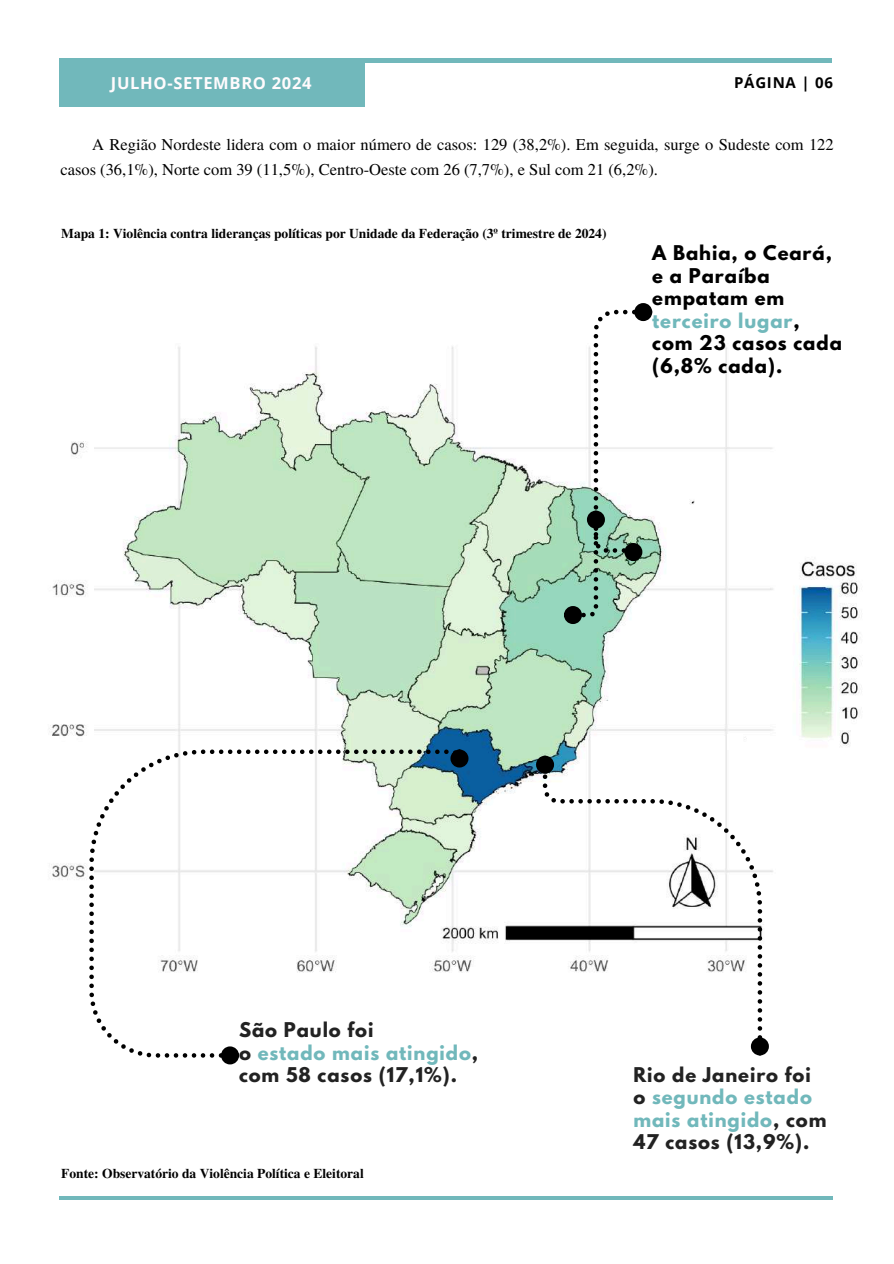
<style>
.page{position:relative;width:894px;height:1264px;background:#fff}
.page>*{position:absolute;margin:0;border:0;box-sizing:border-box;transform-origin:0 0}
.t1{font:700 18px/22.5px "League Spartan";letter-spacing:.05em;color:#222}
.t2{font:700 18px/22.5px "League Spartan";letter-spacing:.05em;color:#000}
.t3{font:16.5px/24.8px "Te X Gyre Termes";color:#000}
.t4{font:700 16.5px "Open Sans";letter-spacing:.04em;color:#fffbfd}
.t5{font:700 15px "Open Sans";letter-spacing:.05em;color:#000}
.t6{font:700 13.5px "Te X Gyre Termes";color:#000}
.s1{color:#71b8bb}
</style>
<div class="page">
<hr style="left:60px;top:59px;width:771px;height:3px;background:#71b8bb">
<div style="left:60px;top:59px;width:304px;height:47px;background:#71b8bb"></div>
<hr style="left:60px;top:1196px;width:772px;height:3px;background:#71b8bb">
<img style="left:49px;top:346px;width:813px;height:629px">
<svg style="left:89px;top:749px;width:372px;height:308px"></svg>
<div style="left:223px;top:1048px;width:14px;height:14px;background:#000;border-radius:50%"></div>
<div style="left:221px;top:1046px;width:18px;height:18px;border:4px solid #000;border-radius:50%"></div>
<div style="left:452px;top:751px;width:14px;height:14px;background:#000;border-radius:50%"></div>
<div style="left:450px;top:749px;width:18px;height:18px;border:4px solid #000;border-radius:50%"></div>
<div style="left:636px;top:305px;width:13px;height:14px;background:#000;border-radius:50%"></div>
<div style="left:634px;top:303px;width:18px;height:18px;border:4px solid #000;border-radius:50%"></div>
<div style="left:566px;top:608px;width:13px;height:13px;background:#000;border-radius:50%"></div>
<div style="left:564px;top:606px;width:18px;height:18px;border:4px solid #000;border-radius:50%"></div>
<svg style="left:542px;top:774px;width:220px;height:263px"></svg>
<div style="left:753px;top:1039px;width:13px;height:14px;background:#000;border-radius:50%"></div>
<div style="left:750px;top:1037px;width:18px;height:18px;border:4px solid #000;border-radius:50%"></div>
<div style="left:538px;top:758px;width:13px;height:13px;background:#000;border-radius:50%"></div>
<div style="left:536px;top:755px;width:18px;height:18px;border:4px solid #000;border-radius:50%"></div>
<div style="left:727px;top:733px;width:15px;height:16px;background:#fff"></div>
<div style="left:602px;top:701px;width:16px;height:16px;background:#fff"></div>
<svg style="left:581px;top:310px;width:55px;height:307px"></svg>
<div style="left:589px;top:513px;width:13px;height:13px;background:#000;border-radius:50%"></div>
<div style="left:586px;top:510px;width:18px;height:18px;border:4px solid #000;border-radius:50%"></div>
<div style="left:626px;top:545px;width:14px;height:14px;background:#000;border-radius:50%"></div>
<div style="left:624px;top:543px;width:18px;height:18px;border:4px solid #000;border-radius:50%"></div>
<p class="t4" style="left:111px;top:71px;width:202px">JULHO-SETEMBRO 2024</p>
<p class="t5" style="left:733px;top:72px;width:100px">PÁGINA | 06</p>
<p class="t3" style="left:60px;top:132px;width:774px;text-indent:32px">A Região Nordeste lidera com o maior número de casos: 129 (38,2%). Em seguida, surge o Sudeste com 122 casos (36,1%), Norte com 39 (11,5%), Centro-Oeste com 26 (7,7%), e Sul com 21 (6,2%).</p>
<p class="t6" style="left:61px;top:223px;width:546px">Mapa 1: Violência contra lideranças políticas por Unidade da Federação (3º trimestre de 2024)</p>
<p class="t2" style="left:652px;top:244px;width:191px">A Bahia, o Ceará, e a Paraíba empatam em <span class="s1">terceiro lugar</span>, com 23 casos cada (6,8% cada).</p>
<p class="t1" style="left:239px;top:1021px;width:241px">São Paulo foi<br>o <span class="s1">estado mais atingido</span>, com 58 casos (17,1%).</p>
<p class="t6" style="left:61px;top:1162px;width:304px">Fonte: Observatório da Violência Política e Eleitoral</p>
<p class="t1" style="left:633px;top:1065px;width:194px">Rio de Janeiro foi o <span class="s1">segundo estado mais atingido</span>, com<br>47 casos (13,9%).</p>
</div>
